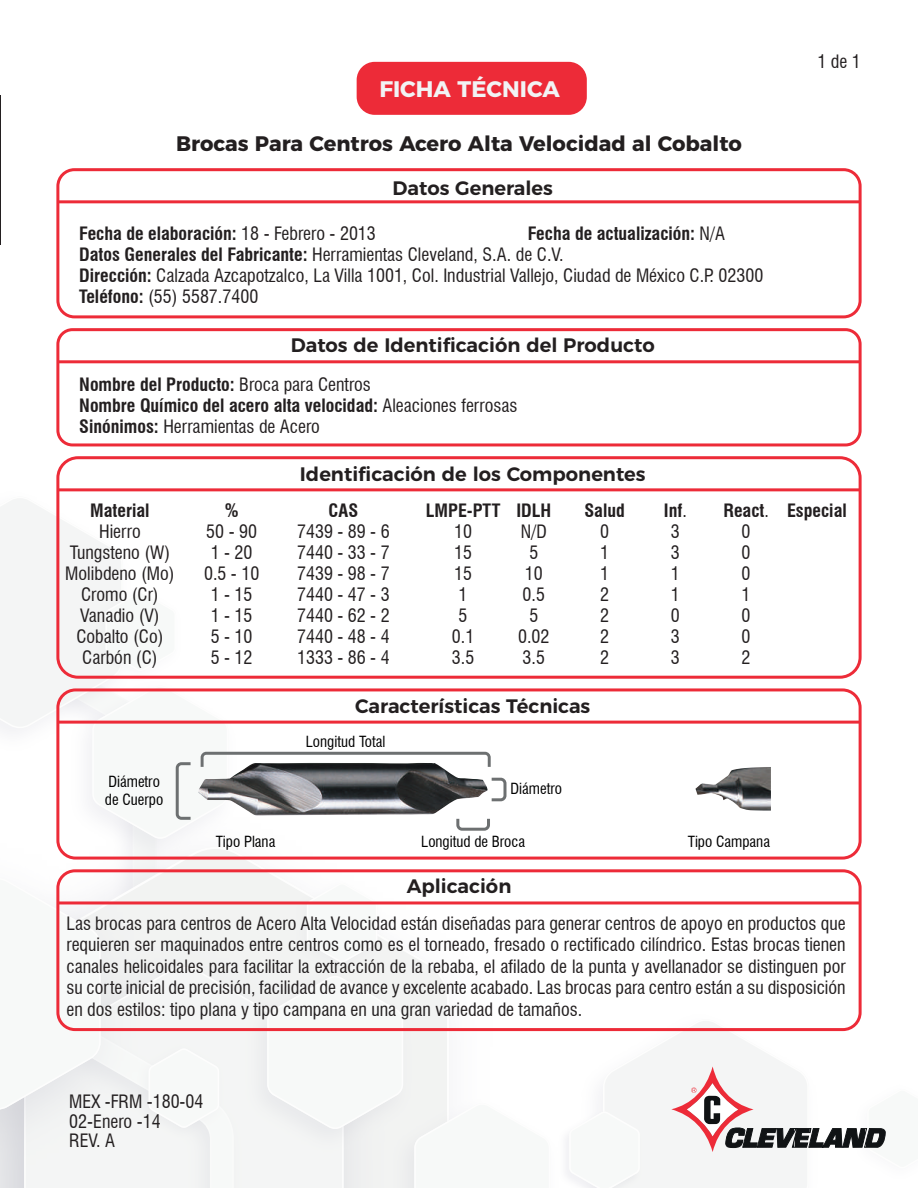
<style>
.page{position:relative;width:918px;height:1188px;background:#fff}
.page>*{position:absolute;margin:0;border:0;box-sizing:border-box;transform-origin:0 0}
.t1{font:700 22.5px "Montserrat";color:#f2f3f4}
.t2{font:700 21px "Montserrat";color:#231f20}
.t3{font:600 19.5px "Montserrat";color:#231f20}
.t4{font:condensed 18px/21px "Swiss 721 BT";color:#231f20;text-align:center}
.t5{font:700 condensed 18px/21px "Swiss 721 BT";color:#231f20}
.t6{font:condensed 15px/18px "Swiss 721 BT";color:#000}
.s1{font-weight:400}
.s2{font-weight:700}
</style>
<div class="page">
<svg style="left:159px;top:860px;width:290px;height:230px"></svg>
<img style="left:159px;top:839px;width:85px;height:30px">
<img style="left:234px;top:923px;width:168px;height:265px">
<div style="left:234px;top:966px;width:110px;height:222px;background:#f4f5f5"></div>
<img style="left:234px;top:997px;width:16px;height:191px">
<img style="left:60px;top:839px;width:99px;height:38px">
<img style="left:385px;top:1090px;width:62px;height:98px">
<svg style="left:414px;top:1103px;width:38px;height:85px"></svg>
<div style="left:238px;top:962px;width:181px;height:198px;background:#f2f3f2"></div>
<svg style="left:267px;top:975px;width:136px;height:155px"></svg>
<img style="left:290px;top:873px;width:98px;height:106px">
<svg style="left:307px;top:883px;width:70px;height:80px"></svg>
<svg style="left:0;top:877px;width:234px;height:311px"></svg>
<div style="left:357px;top:62px;width:230px;height:53px;background:#ed2b38;border-radius:18px"></div>
<svg style="left:569px;top:1018px;width:317px;height:170px"></svg>
<div style="left:56px;top:168px;width:806px;height:150px;border:3px solid #ed2b38;border-radius:16px"></div>
<hr style="left:58px;top:200px;width:802px;height:3px;background:#ed2b38">
<div style="left:56px;top:328px;width:806px;height:118px;border:3px solid #ed2b38;border-radius:15px"></div>
<hr style="left:58px;top:360px;width:802px;height:3px;background:#ed2b38">
<div style="left:56px;top:456px;width:806px;height:223px;border:3px solid #ed2b38;border-radius:20px"></div>
<hr style="left:58px;top:488px;width:802px;height:3px;background:#ed2b38">
<div style="left:56px;top:688px;width:806px;height:172px;border:3px solid #ed2b38;border-radius:18px"></div>
<hr style="left:58px;top:721px;width:802px;height:3px;background:#ed2b38">
<div style="left:56px;top:869px;width:806px;height:162px;border:3px solid #ed2b38;border-radius:17px"></div>
<hr style="left:58px;top:901px;width:802px;height:3px;background:#ed2b38">
<svg style="left:0;top:496px;width:508px;height:343px"></svg>
<img style="left:198px;top:763px;width:291px;height:53px">
<img style="left:695px;top:767px;width:76px;height:44px">
<p class="t1" style="left:379px;top:70px;width:182px">FICHA TÉCNICA</p>
<p class="t2" style="left:176px;top:126px;width:567px">Brocas Para Centros Acero Alta Velocidad al Cobalto</p>
<p class="t3" style="left:392px;top:172px;width:162px">Datos Generales</p>
<p class="t5" style="left:528px;top:223px;width:199px">Fecha de actualización: <span class="s1">N/A</span></p>
<p class="t4" style="left:79px;top:223px;width:686px;text-align:left"><span class="s2">Fecha de elaboración:</span> 18 - Febrero - 2013<br><span class="s2">Datos Generales del Fabricante:</span> Herramientas Cleveland, S.A. de C.V.<br><span class="s2">Dirección:</span> Calzada Azcapotzalco, La Villa 1001, Col. Industrial Vallejo, Ciudad de México C.P. 02300<br><span class="s2">Teléfono:</span> (55) 5587.7400</p>
<p class="t3" style="left:291px;top:329px;width:365px">Datos de Identificación del Producto</p>
<p class="t5" style="left:79px;top:374px;width:440px">Nombre del Producto: <span class="s1">Broca para Centros<br></span>Nombre Químico del acero alta velocidad: <span class="s1">Aleaciones ferrosas<br></span>Sinónimos: <span class="s1">Herramientas de Acero</span></p>
<p class="t3" style="left:300px;top:458px;width:347px">Identificación de los Componentes</p>
<p class="t4" style="left:818px;top:51px;width:45px">1 de 1</p>
<p class="t5" style="left:90px;top:500px;width:61px">Material</p>
<p class="t4" style="left:65px;top:521px;width:111px">Hierro<br>Tungsteno (W)<br>Molibdeno (Mo)<br>Cromo (Cr)<br>Vanadio (V)<br>Cobalto (Co)<br>Carbón (C)</p>
<p class="t6" style="left:105px;top:772px;width:60px">Diámetro de Cuerpo</p>
<p class="t5" style="left:225px;top:500px;width:15px">%</p>
<p class="t4" style="left:204px;top:521px;width:57px">50 - 90<br>1 - 20<br>0.5 - 10<br>1 - 15<br>1 - 15<br>5 - 10<br>5 - 12</p>
<p class="t5" style="left:329px;top:500px;width:31px">CAS</p>
<p class="t4" style="left:297px;top:521px;width:94px;text-align:justify">7439 - 89 - 6<br>7440 - 33 - 7<br>7439 - 98 - 7<br>7440 - 47 - 3<br>7440 - 62 - 2<br>7440 - 48 - 4<br>1333 - 86 - 4</p>
<p class="t5" style="left:426px;top:500px;width:76px">LMPE-PTT</p>
<p class="t4" style="left:452px;top:521px;width:24px">10<br>15<br>15<br>1<br>5<br>0.1<br>3.5</p>
<p class="t5" style="left:516px;top:500px;width:36px">IDLH</p>
<p class="t4" style="left:518px;top:521px;width:33px">N/D<br>5<br>10<br>0.5<br>5<br>0.02<br>3.5</p>
<p class="t5" style="left:584px;top:500px;width:42px">Salud</p>
<p class="t4" style="left:600px;top:521px;width:10px;text-align:justify">0<br>1<br>1<br>2<br>2<br>2<br>2</p>
<p class="t3" style="left:355px;top:690px;width:237px">Características Técnicas</p>
<p class="t6" style="left:306px;top:732px;width:81px">Longitud Total</p>
<p class="t6" style="left:511px;top:780px;width:53px">Diámetro</p>
<p class="t4" style="left:664px;top:500px;width:25px"><span class="s2">Inf</span>.<br>3<br>3<br>1<br>1<br>0<br>3<br>3</p>
<p class="t4" style="left:723px;top:500px;width:47px"><span class="s2">React</span>.<br>0<br>0<br>0<br>1<br>0<br>0<br>2</p>
<p class="t5" style="left:787px;top:500px;width:61px">Especial</p>
<p class="t6" style="left:216px;top:833px;width:61px">Tipo Plana</p>
<p class="t6" style="left:688px;top:833px;width:84px">Tipo Campana</p>
<p class="t6" style="left:421px;top:833px;width:105px">Longitud de Broca</p>
<p class="t3" style="left:407px;top:870px;width:106px">Aplicación</p>
<p class="t4" style="left:66px;top:912px;width:781px;line-height:21.6px;text-align:justify">Las brocas para centros de Acero Alta Velocidad están diseñadas para generar centros de apoyo en productos que requieren ser maquinados entre centros como es el torneado, fresado o rectificado cilíndrico. Estas brocas tienen canales helicoidales para facilitar la extracción de la rebaba, el afilado de la punta y avellanador se distinguen por su corte inicial de precisión, facilidad de avance y excelente acabado. Las brocas para centro están a su disposición en dos estilos: tipo plana y tipo campana en una gran variedad de tamaños.</p>
<p class="t4" style="left:69px;top:1092px;width:136px;line-height:19.5px;text-align:left">MEX -FRM -180-04<br>02-Enero -14<br>REV. A</p>
</div>
